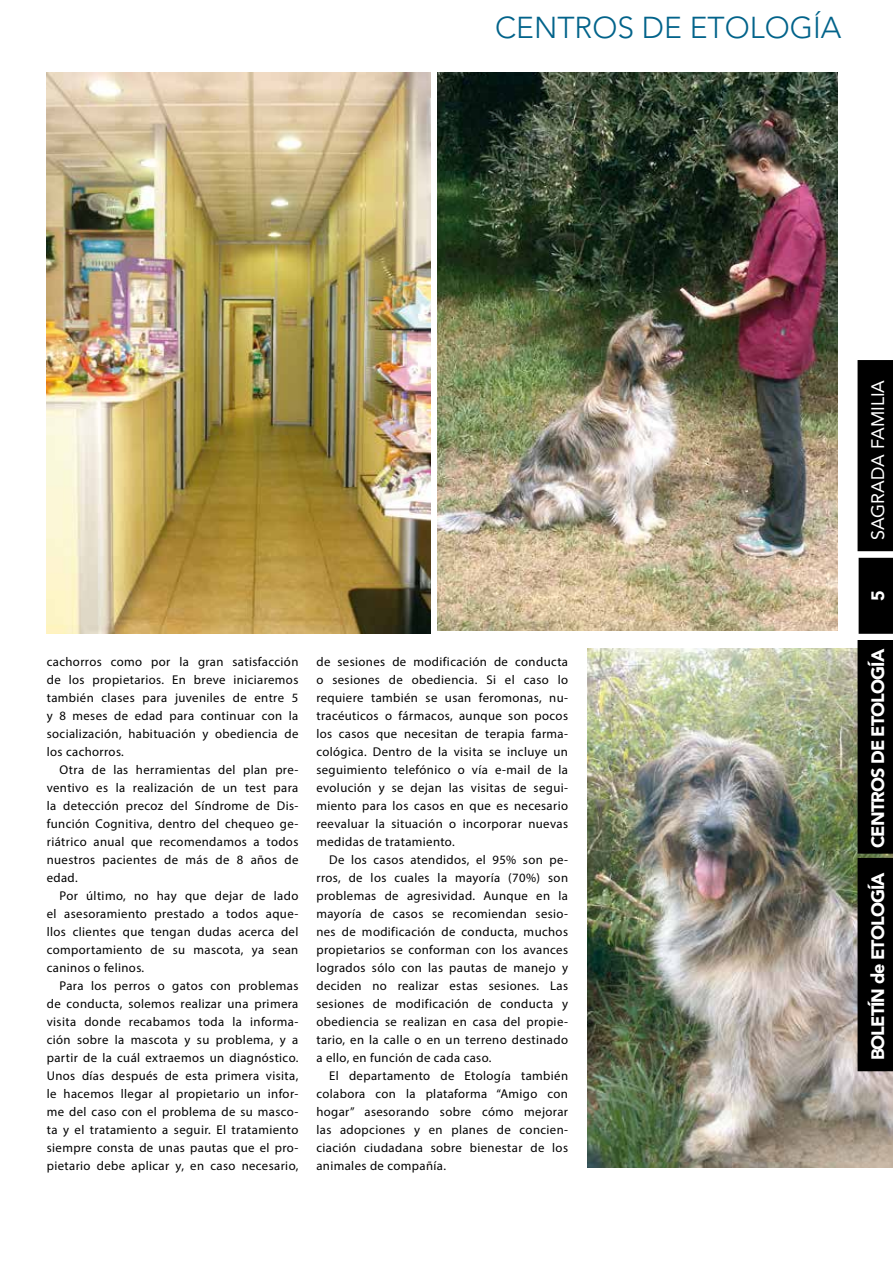
<style>
.page{position:relative;width:893px;height:1263px;background:#fff}
.page>*{position:absolute;margin:0;border:0;box-sizing:border-box;transform-origin:0 0}
.t1{font:300 30px "Avenir";color:#02638a}
.t2{font:900 18px "Avenir";letter-spacing:-.05em;color:#fff}
.t3{font:18px "Avenir";color:#fff}
.t4{font:12.75px/18px "Myriad Pro";letter-spacing:.03em;color:#000;text-align:justify}
</style>
<div class="page">
<img style="left:587px;top:648px;width:306px;height:519px">
<img style="left:47px;top:72px;width:383px;height:562px">
<div style="left:859px;top:558px;width:34px;height:76px;background:#000"></div>
<div style="left:857px;top:360px;width:36px;height:191px;background:#000"></div>
<svg style="left:857px;top:640px;width:36px;height:431px;background:#080807"></svg>
<img style="left:437px;top:72px;width:401px;height:558px">
<h1 class="t1" style="left:495px;top:10px;width:348px">CENTROS DE ETOLOGÍA</h1>
<p class="t4" style="left:47px;top:653px;width:253px">cachorros como por la gran satisfacción de los propietarios. En breve iniciaremos también clases para juveniles de entre 5 y 8 meses de edad para continuar con la socialización, habituación y obediencia de los cachorros.</p>
<p class="t4" style="left:47px;top:761px;width:253px;text-indent:13px">Otra de las herramientas del plan pre&shy;ventivo es la realización de un test para la detección precoz del Síndrome de Dis&shy;función Cognitiva, dentro del chequeo ge&shy;riátrico anual que recomendamos a todos nuestros pacientes de más de 8 años de edad.</p>
<p class="t4" style="left:47px;top:887px;width:253px;text-indent:13px">Por último, no hay que dejar de lado el asesoramiento prestado a todos aque&shy;llos clientes que tengan dudas acerca del comportamiento de su mascota, ya sean caninos o felinos.</p>
<p class="t4" style="left:47px;top:977px;width:253px;text-indent:13px">Para los perros o gatos con problemas de conducta, solemos realizar una primera visita donde recabamos toda la informa&shy;ción sobre la mascota y su problema, y a partir de la cuál extraemos un diagnóstico.<br>Unos días después de esta primera visita, le hacemos llegar al propietario un infor&shy;me del caso con el problema de su masco&shy;ta y el tratamiento a seguir. El tratamiento siempre consta de unas pautas que el pro&shy;pietario debe aplicar y, en caso necesario,</p>
<p class="t4" style="left:316px;top:653px;width:253px">de sesiones de modificación de conducta o sesiones de obediencia. Si el caso lo requiere también se usan feromonas, nu&shy;tracéuticos o fármacos, aunque son pocos los casos que necesitan de terapia farma&shy;cológica. Dentro de la visita se incluye un seguimiento telefónico o vía e-mail de la evolución y se dejan las visitas de segui&shy;miento para los casos en que es necesario reevaluar la situación o incorporar nuevas medidas de tratamiento.</p>
<p class="t4" style="left:316px;top:851px;width:253px;text-indent:13px">De los casos atendidos, el 95% son pe&shy;rros, de los cuales la mayoría (70%) son problemas de agresividad. Aunque en la mayoría de casos se recomiendan sesio&shy;nes de modificación de conducta, muchos propietarios se conforman con los avances logrados sólo con las pautas de manejo y deciden no realizar estas sesiones. Las sesiones de modificación de conducta y obediencia se realizan en casa del propie&shy;tario, en la calle o en un terreno destinado a ello, en función de cada caso.</p>
<p class="t4" style="left:316px;top:1067px;width:253px;text-indent:13px">El departamento de Etología también colabora con la plataforma “Amigo con hogar” asesorando sobre cómo mejorar las adopciones y en planes de concien&shy;ciación ciudadana sobre bienestar de los animales de compañía.</p>
<h2 class="t3" style="left:867px;top:540px;width:162px;rotate:-90deg">SAGRADA FAMILIA</h2>
<h2 class="t2" style="left:862px;top:601px;width:12px;rotate:-90deg">5</h2>
<h2 class="t2" style="left:862px;top:848px;width:201px;rotate:-90deg">CENTROS DE ETOLOGÍA</h2>
<h2 class="t2" style="left:862px;top:1060px;width:190px;rotate:-90deg">BOLETÍN de ETOLOGÍA</h2>
</div>
